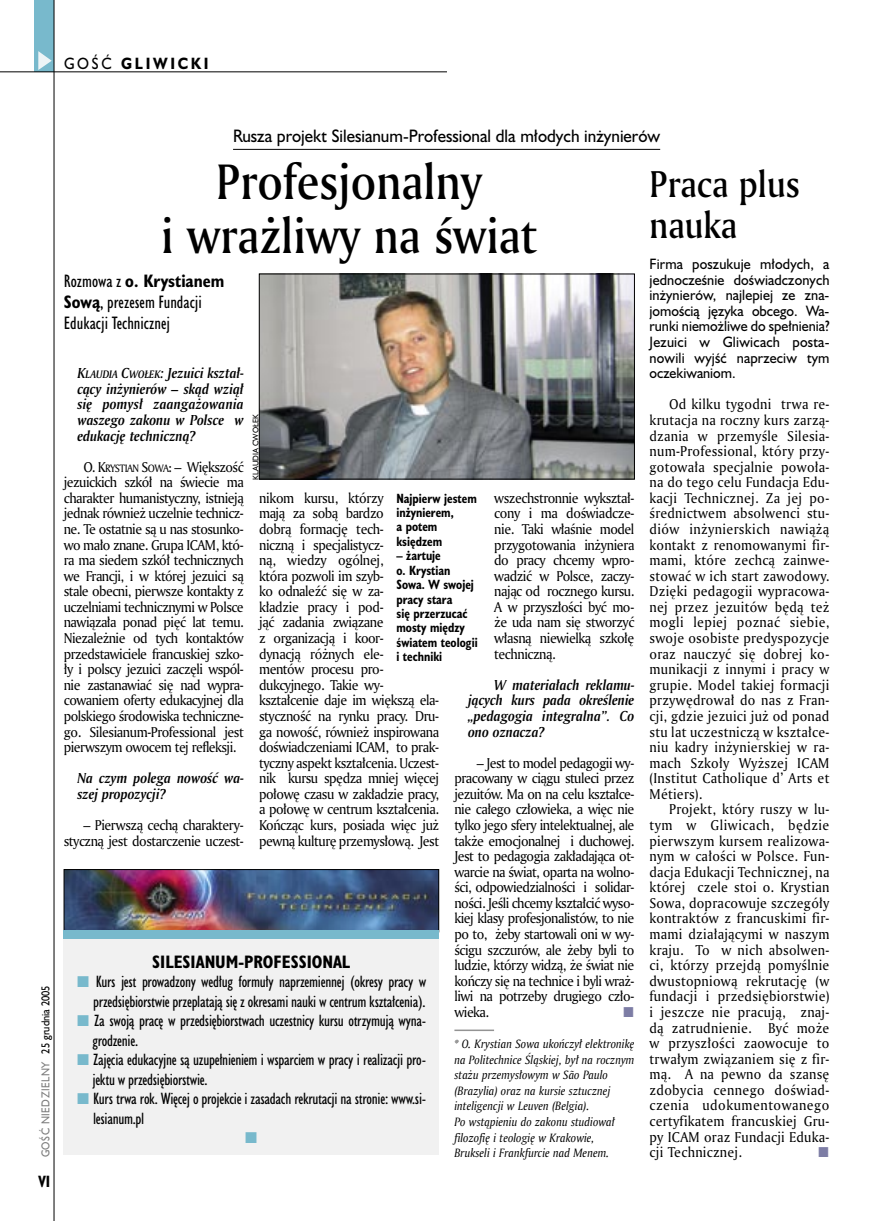
<style>
.page{position:relative;width:872px;height:1221px;background:#fff}
.page>*{position:absolute;margin:0;border:0;box-sizing:border-box;transform-origin:0 0}
._05a_tytyl_AmMd_32_pt{font:48px/54px "Amerigo Md PL";color:#000;text-align:center;scale:.9 1}
._05-9_tytyl_AmMd_24_pt{font:36px/40.5px "Amerigo Md PL";color:#000;scale:.9 1}
._06-4_lead_lokal_HuCn_11_pt{font:16.5px/21px "Humanst 521 Cn PL";color:#000}
._04-3_nadtytul_lokal{font:16.5px "Humanst 521 PL";color:#000;scale:.94 1}
._04-2_tytul_ramki{font:700 16.5px "Humanst 521 Cn PL";color:#000}
._03-2_body_do_ramki{font:15px/19.5px "Humanst 521 Cn PL";letter-spacing:-.02em;color:#000}
._15a_temat_lewo{font:700 15px "Humanst 521 PL";letter-spacing:.2em;color:#000;scale:.9 1}
._16_pagina_lewa{font:700 15px "Humanst 521 Cn PL";color:#000;scale:.94 1}
._07_wywiad_pytanie{font:italic 700 13.95px/15.6px "Amerigo PL";color:#000;text-align:justify;scale:.94 1}
._01_body_tekst{font:13.8px/15.6px "Amerigo PL";letter-spacing:-.035em;color:#000;text-align:justify;scale:.94 1}
._06-5_lead_lokal_maly_Hu_9_pt{font:13.8px/15.6px "Humanst 521 PL";letter-spacing:.015em;color:#000;text-align:justify;scale:.94 1}
._09_podpis_zdjecia_HuCnB{font:700 12.3px/14.4px "Humanst 521 Cn PL";color:#000;scale:.94 1}
._13_notka_koncowa_Am{font:italic 11.7px/15.6px "Amerigo PL";color:#000;scale:.94 1}
._18a_data_lewa_GOSC{font:10.5px "Humanst 521 PL";letter-spacing:.05em;color:#7c7c7c;scale:.9 1}
._18_data_lewa{font:10.5px "Humanst 521 PL";color:#000;scale:.9 1}
._09a_autor_zdjecia_Hu_5_pt{font:7.5px "Humanst 521 PL";color:#000;scale:.94 1}
.s1{font-weight:400}
.s2{font-weight:700}
.s3{font-size:10.5px}
.s4{font-size:10.35px}
</style>
<div class="page">
<div style="left:35px;top:0;width:19px;height:72px;background:#78b9cc"></div>
<svg style="left:38px;top:51px;width:14px;height:19px"></svg>
<hr style="left:54px;top:0;width:1px;height:1220px;background:#000">
<hr style="left:0;top:72px;width:447px;height:1px;background:#000">
<hr style="left:454px;top:1029px;width:40px;height:1px;background:#939393">
<div style="left:64px;top:929px;width:375px;height:225px;background:#f1f1f1"></div>
<img style="left:261px;top:276px;width:371px;height:201px">
<div style="left:259px;top:274px;width:375px;height:205px;border:1px solid #000"></div>
<img style="left:66px;top:871px;width:371px;height:59px">
<div style="left:64px;top:869px;width:375px;height:63px;border:1px solid #000"></div>
<hr style="left:233px;top:149px;width:427px;height:1px;background:#000">
<div style="left:64px;top:930px;width:375px;height:9px;background:#78b9cc"></div>
<p class="_15a_temat_lewo" style="left:64px;top:53px;width:162px"><span class="s1">GOŚĆ</span> GLIWICKI</p>
<p class="_18_data_lewa" style="left:38px;top:1053px;width:77px;rotate:-90deg">25 grudnia 2005</p>
<p class="_18a_data_lewa_GOSC" style="left:38px;top:1157px;width:108px;rotate:-90deg">GOŚĆ NIEDZIELNY</p>
<p class="_16_pagina_lewa" style="left:38px;top:1170px;width:14px">VI</p>
<p class="_04-3_nadtytul_lokal" style="left:233px;top:125px;width:456px">Rusza projekt Silesianum-Professional dla młodych inżynierów</p>
<p class="_05-9_tytyl_AmMd_24_pt" style="left:649px;top:163px;width:169px">Praca plus nauka</p>
<p class="_05a_tytyl_AmMd_32_pt" style="left:161px;top:153px;width:419px">Profesjonalny<br>i wrażliwy na świat</p>
<p class="_06-4_lead_lokal_HuCn_11_pt" style="left:64px;top:270px;width:162px">Rozmowa z <span class="s2">o. Krystianem<br>Sową</span>, prezesem Fundacji<br>Edukacji Technicznej</p>
<p class="_07_wywiad_pytanie" style="left:77px;top:365px;width:179px">K<span class="s3">LAUDIA</span> C<span class="s3">WOŁEK</span>: Jezuici kształ&shy;cący inżynierów – skąd wziął się pomysł zaangażowania waszego zakonu w Polsce w edukację techniczną?</p>
<p class="_01_body_tekst" style="left:64px;top:458px;width:193px;text-indent:20px">O. K<span class="s4">RYSTIAN</span> S<span class="s4">OWA</span>: – Większość jezuickich szkół na świecie ma charakter humanistyczny, istnieją jednak również uczelnie technicz&shy;ne. Te ostatnie są u nas stosunko&shy;wo mało znane. Grupa ICAM, któ&shy;ra ma siedem szkół technicznych we Francji, i w której jezuici są stale obecni, pierwsze kontakty z uczelniami technicznymi w Polsce nawiązała ponad pięć lat temu.<br>Niezależnie od tych kontaktów przedstawiciele francuskiej szko&shy;ły i polscy jezuici zaczęli wspól&shy;nie zastanawiać się nad wypra&shy;cowaniem oferty edukacyjnej dla polskiego środowiska techniczne&shy;go. Silesianum-Professional jest pierwszym owocem tej refleksji.</p>
<p class="_07_wywiad_pytanie" style="left:77px;top:770px;width:179px">Na czym polega nowość wa&shy;szej propozycji?</p>
<p class="_01_body_tekst" style="left:64px;top:816px;width:193px;text-align:right">– Pierwszą cechą charaktery&shy;styczną jest dostarczenie uczest-</p>
<p class="_06-5_lead_lokal_maly_Hu_9_pt" style="left:649px;top:256px;width:193px">Firma poszukuje młodych, a jednocześnie doświadczonych inżynierów, najlepiej ze zna&shy;jomością języka obcego. Wa&shy;runki niemożliwe do spełnienia?<br>Jezuici w Gliwicach posta&shy;nowili wyjść naprzeciw tym oczekiwaniom.</p>
<p class="_01_body_tekst" style="left:649px;top:396px;width:193px;text-indent:20px">Od kilku tygodni trwa re&shy;krutacja na roczny kurs zarzą&shy;dzania w przemyśle Silesia&shy;num-Professional, który przy&shy;gotowała specjalnie powoła&shy;na do tego celu Fundacja Edu&shy;kacji Technicznej. Za jej po&shy;średnictwem absolwenci stu&shy;diów inżynierskich nawiążą kontakt z renomowanymi fir&shy;mami, które zechcą zainwe&shy;stować w ich start zawodowy.<br>Dzięki pedagogii wypracowa&shy;nej przez jezuitów będą też mogli lepiej poznać siebie, swoje osobiste predyspozycje oraz nauczyć się dobrej ko&shy;munikacji z innymi i pracy w grupie. Model takiej formacji przywędrował do nas z Fran&shy;cji, gdzie jezuici już od ponad stu lat uczestniczą w kształce&shy;niu kadry inżynierskiej w ra&shy;mach Szkoły Wyższej ICAM (Institut Catholique d’ Arts et Métiers).</p>
<p class="_01_body_tekst" style="left:649px;top:801px;width:193px;text-indent:20px">Projekt, który ruszy w lu&shy;tym w Gliwicach, będzie pierwszym kursem realizowa&shy;nym w całości w Polsce. Fun&shy;dacja Edukacji Technicznej, na której czele stoi o. Krystian Sowa, dopracowuje szczegóły kontraktów z francuskimi fir&shy;mami działającymi w naszym kraju. To w nich absolwen&shy;ci, którzy przejdą pomyślnie dwustopniową rekrutację (w fundacji i przedsiębiorstwie) i jeszcze nie pracują, znaj&shy;dą zatrudnienie. Być może w przyszłości zaowocuje to trwałym związaniem się z fir&shy;mą. A na pewno da szansę zdobycia cennego doświad&shy;czenia udokumentowanego certyfikatem francuskiej Gru&shy;py ICAM oraz Fundacji Eduka&shy;cji Technicznej.</p>
<p class="_09a_autor_zdjecia_Hu_5_pt" style="left:250px;top:479px;width:71px;rotate:-90deg">KLAUDIA CWOŁEK</p>
<p class="_01_body_tekst" style="left:259px;top:489px;width:193px;text-align:left">nikom kursu, którzy<br>mają za sobą bardzo<br>dobrą formację tech-<br>niczną i specjalistycz-<br>ną, wiedzy ogólnej,<br>która pozwoli im szyb-<br>ko odnaleźć się w za-<br>kładzie pracy i pod-<br>jąć zadania związane<br>z organizacją i koor-<br>dynacją różnych ele-<br>mentów procesu pro&shy;dukcyjnego. Takie wy&shy;kształcenie daje im większą ela&shy;styczność na rynku pracy. Dru&shy;ga nowość, również inspirowana doświadczeniami ICAM, to prak&shy;tyczny aspekt kształcenia. Uczest&shy;nik kursu spędza mniej więcej połowę czasu w zakładzie pracy, a połowę w centrum kształcenia.<br>Kończąc kurs, posiada więc już pewną kulturę przemysłową. Jest</p>
<p class="_01_body_tekst" style="left:494px;top:489px;width:151px">wszechstronnie wykształ&shy;cony i ma doświadcze&shy;nie. Taki właśnie model przygotowania inżyniera do pracy chcemy wpro&shy;wadzić w Polsce, zaczy&shy;nając od rocznego kursu.<br>A w przyszłości być mo&shy;że uda nam się stworzyć własną niewielką szkołę techniczną.</p>
<p class="_09_podpis_zdjecia_HuCnB" style="left:396px;top:490px;width:87px">Najpierw jestem inżynierem,<br>a potem księdzem</p>
<p class="_09_podpis_zdjecia_HuCnB" style="left:396px;top:548px;width:88px">– żartuje<br>o. Krystian<br>Sowa. W swojej pracy stara<br>się przerzucać mosty między światem teologii i techniki</p>
<p class="_07_wywiad_pytanie" style="left:468px;top:676px;width:179px;text-indent:26px">W materiałach reklamu&shy;jących kurs pada określenie „pedagogia integralna”. Co ono oznacza?</p>
<p class="_01_body_tekst" style="left:454px;top:754px;width:193px;text-indent:23px">– Jest to model pedagogii wy&shy;pracowany w ciągu stuleci przez jezuitów. Ma on na celu kształce&shy;nie całego człowieka, a więc nie tylko jego sfery intelektualnej, ale także emocjonalnej i duchowej.<br>Jest to pedagogia zakładająca ot&shy;warcie na świat, oparta na wolno&shy;ści, odpowiedzialności i solidar&shy;ności. Jeśli chcemy kształcić wyso&shy;kiej klasy profesjonalistów, to nie po to, żeby startowali oni w wy&shy;ścigu szczurów, ale żeby byli to ludzie, którzy widzą, że świat nie kończy się na technice i byli wraż&shy;liwi na potrzeby drugiego czło&shy;wieka.</p>
<p class="_13_notka_koncowa_Am" style="left:454px;top:1035px;width:193px">* O. Krystian Sowa ukończył elektronikę na Politechnice Śląskiej, był na rocznym stażu przemysłowym w São Paulo (Brazylia) oraz na kursie sztucznej inteligencji w Leuven (Belgia).<br>Po wstąpieniu do zakonu studiował filozofię i teologię w Krakowie,<br>Brukseli i Frankfurcie nad Menem.</p>
<p class="_04-2_tytul_ramki" style="left:152px;top:950px;width:199px">SILESIANUM-PROFESSIONAL</p>
<p class="_03-2_body_do_ramki" style="left:93px;top:971px;width:335px">Kurs jest prowadzony według formuły naprzemiennej (okresy pracy w przedsiębiorstwie przeplatają się z okresami nauki w centrum kształcenia).</p>
<p class="_03-2_body_do_ramki" style="left:92px;top:1010px;width:335px">Za swoją pracę w przedsiębiorstwach uczestnicy kursu otrzymują wyna&shy;grodzenie.</p>
<p class="_03-2_body_do_ramki" style="left:92px;top:1049px;width:335px">Zajęcia edukacyjne są uzupełnieniem i wsparciem w pracy i realizacji pro&shy;jektu w przedsiębiorstwie.</p>
<p class="_03-2_body_do_ramki" style="left:93px;top:1088px;width:335px">Kurs trwa rok. Więcej o projekcie i zasadach rekrutacji na stronie: www.si&shy;lesianum.pl</p>
</div>
